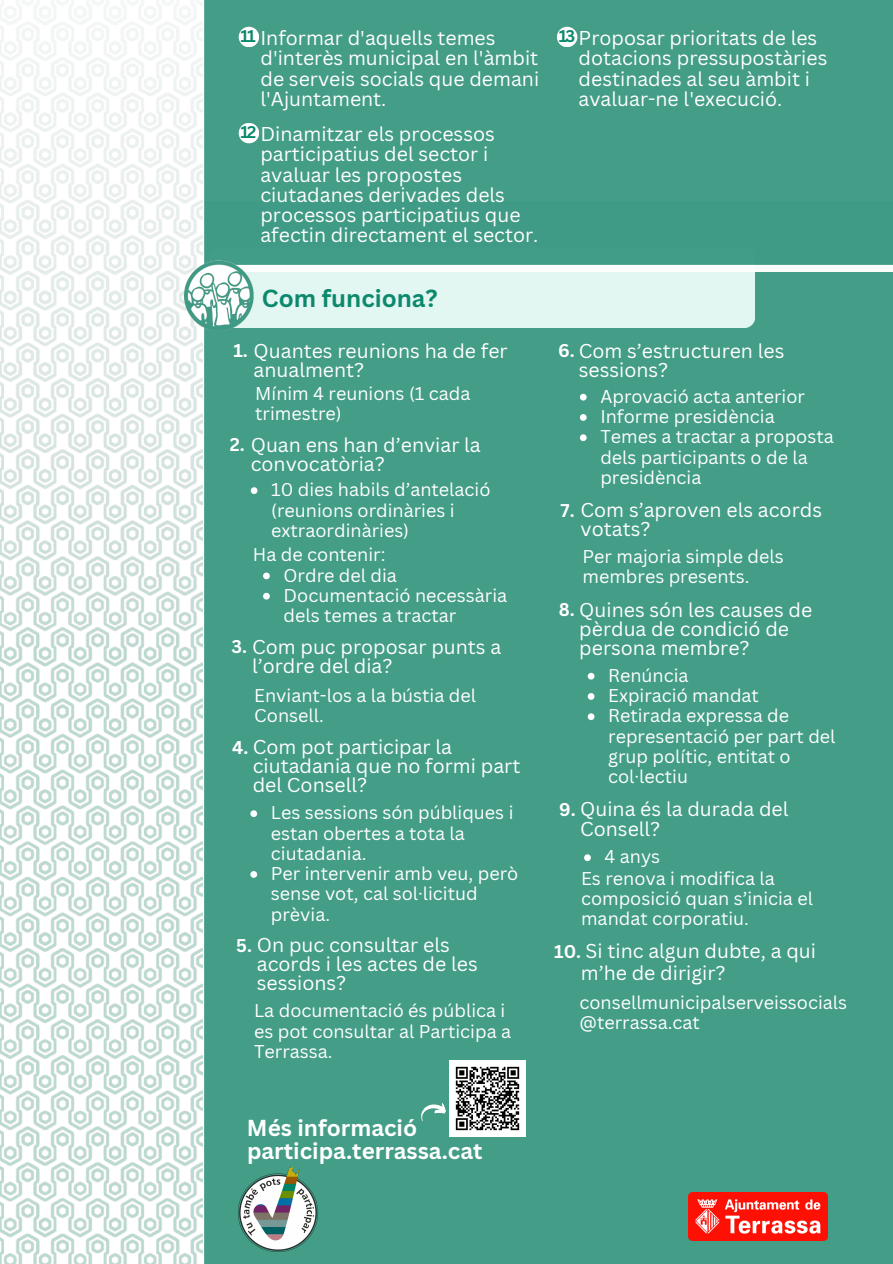
<style>
.page{position:relative;width:893px;height:1264px;background:#fff}
.page>*{position:absolute;margin:0;border:0;box-sizing:border-box;transform-origin:0 0}
.t1{font:700 24px "Canva Sans";color:#0c896d}
.t2{font:700 22.5px "Canva Sans";color:#fff}
.t3{font:19.5px/20.2px "Canva Sans";color:#fff}
.t4{font:18px/20.2px "Canva Sans";color:#fff}
.t5{font:700 16.5px "Canva Sans";color:#0c896d}
.s1{font-weight:700;font-size:18px}
</style>
<div class="page">
<div style="left:204px;top:272px;width:688px;height:991px;background:#439d87"></div>
<div style="left:255px;top:272px;width:500px;height:56px;background:#e2f6f2"></div>
<svg style="left:417px;top:1095px;width:32px;height:34px"></svg>
<img style="left:239px;top:1167px;width:78px;height:84px">
<img style="left:688px;top:1192px;width:139px;height:48px">
<div style="left:204px;top:0;width:688px;height:265px;background:#439d87"></div>
<img style="left:0;top:0;width:203px;height:1263px">
<img style="left:183px;top:260px;width:72px;height:72px">
<div style="left:239px;top:27px;width:20px;height:20px;background:#fff;border-radius:50%"></div>
<div style="left:557px;top:27px;width:20px;height:20px;background:#fff;border-radius:50%"></div>
<div style="left:239px;top:123px;width:20px;height:20px;background:#fff;border-radius:50%"></div>
<img style="left:450px;top:1060px;width:75px;height:75px">
<svg style="left:250px;top:810px;width:7px;height:7px"></svg>
<svg style="left:250px;top:871px;width:7px;height:6px"></svg>
<svg style="left:580px;top:394px;width:6px;height:6px"></svg>
<svg style="left:580px;top:414px;width:6px;height:7px"></svg>
<svg style="left:580px;top:434px;width:6px;height:7px"></svg>
<svg style="left:587px;top:672px;width:7px;height:7px"></svg>
<svg style="left:587px;top:693px;width:7px;height:6px"></svg>
<svg style="left:587px;top:713px;width:7px;height:7px"></svg>
<svg style="left:251px;top:487px;width:6px;height:7px"></svg>
<svg style="left:263px;top:572px;width:7px;height:7px"></svg>
<svg style="left:263px;top:593px;width:7px;height:6px"></svg>
<svg style="left:584px;top:854px;width:6px;height:7px"></svg>
<p class="t5" style="left:240px;top:25px;width:17px">11</p>
<p class="t3" style="left:260px;top:27px;width:280px">Informar d'aquells temes d'interès municipal en l'àmbit de serveis socials que demani l'Ajuntament.</p>
<p class="t5" style="left:558px;top:25px;width:18px">13</p>
<p class="t3" style="left:578px;top:27px;width:250px">Proposar prioritats de les dotacions pressupostàries destinades al seu àmbit i avaluar-ne l'execució.</p>
<h1 class="t5" style="left:240px;top:121px;width:17px">12</h1>
<h2 class="t3" style="left:260px;top:123px;width:279px">Dinamitzar els processos participatius del sector i avaluar les propostes ciutadanes derivades dels processos participatius que afectin directament el sector.</h2>
<p class="t1" style="left:262px;top:281px;width:177px">Com funciona?</p>
<p class="t3" style="left:233px;top:340px;width:276px"><span class="s1">1.</span> Quantes reunions ha de fer</p>
<h2 class="t3" style="left:253px;top:359px;width:112px">anualment?</h2>
<p class="t4" style="left:255px;top:382px;width:217px">Mínim 4 reunions (1 cada trimestre)</p>
<h2 class="t3" style="left:230px;top:434px;width:252px"><span class="s1">2.</span> Quan ens han d’enviar la</h2>
<p class="t3" style="left:251px;top:453px;width:136px">convocatòria?</p>
<p class="t4" style="left:271px;top:479px;width:221px">10 dies habils d’antelació (reunions ordinàries i extraordinàries)</p>
<p class="t4" style="left:253px;top:544px;width:134px">Ha de contenir:</p>
<p class="t4" style="left:283px;top:564px;width:115px">Ordre del dia</p>
<h1 class="t4" style="left:283px;top:584px;width:225px">Documentació necessària dels temes a tractar</h1>
<p class="t3" style="left:231px;top:636px;width:271px"><span class="s1">3.</span> Com puc proposar punts a</p>
<p class="t3" style="left:252px;top:655px;width:142px">l’ordre del dia?</p>
<h2 class="t4" style="left:254px;top:685px;width:223px">Enviant-los a la bústia del<br>Consell.</h2>
<p class="t3" style="left:232px;top:736px;width:221px"><span class="s1">4.</span> Com pot participar la</p>
<p class="t3" style="left:253px;top:756px;width:269px;line-height:19.2px">ciutadania que no formi part del Consell?</p>
<h2 class="t4" style="left:271px;top:802px;width:244px">Les sessions són públiques i estan obertes a tota la ciutadania.</h2>
<p class="t4" style="left:271px;top:863px;width:249px">Per intervenir amb veu, però sense vot, cal sol·licitud prèvia.</p>
<p class="t3" style="left:236px;top:934px;width:215px"><span class="s1">5.</span> On puc consultar els</p>
<p class="t3" style="left:257px;top:954px;width:222px;line-height:19.2px">acords i les actes de les sessions?</p>
<p class="t4" style="left:254px;top:1000px;width:258px">La documentació és pública i es pot consultar al Participa a<br>Terrassa.</p>
<p class="t2" style="left:247px;top:1111px;width:172px">Més informació</p>
<p class="t2" style="left:247px;top:1134px;width:237px">participa.terrassa.cat</p>
<p class="t3" style="left:558px;top:340px;width:228px"><span class="s1">6.</span> Com s’estructuren les</p>
<p class="t3" style="left:578px;top:359px;width:91px">sessions?</p>
<h2 class="t4" style="left:600px;top:386px;width:206px">Aprovació acta anterior</h2>
<p class="t4" style="left:600px;top:406px;width:176px">Informe presidència</p>
<p class="t4" style="left:600px;top:426px;width:235px">Temes a tractar a proposta dels participants o de la presidència</p>
<p class="t3" style="left:560px;top:499px;width:263px"><span class="s1">7.</span> Com s’aproven els acords</p>
<p class="t3" style="left:580px;top:518px;width:71px">votats?</p>
<h2 class="t4" style="left:582px;top:546px;width:203px">Per majoria simple dels membres presents.</h2>
<p class="t3" style="left:559px;top:599px;width:255px"><span class="s1">8.</span> Quines són les causes de</p>
<p class="t3" style="left:579px;top:618px;width:211px;line-height:19.2px">pèrdua de condició de persona membre?</p>
<h2 class="t4" style="left:608px;top:664px;width:82px">Renúncia</h2>
<p class="t4" style="left:608px;top:685px;width:152px">Expiració mandat</p>
<p class="t4" style="left:608px;top:705px;width:229px">Retirada expressa de representació per part del grup polític, entitat o col·lectiu</p>
<h1 class="t3" style="left:559px;top:798px;width:231px"><span class="s1">9.</span> Quina és la durada del</h1>
<p class="t3" style="left:580px;top:817px;width:82px">Consell?</p>
<h2 class="t4" style="left:604px;top:846px;width:57px">4 anys</h2>
<p class="t4" style="left:581px;top:867px;width:233px">Es renova i modifica la composició quan s’inicia el mandat corporatiu.</p>
<h2 class="t3" style="left:554px;top:940px;width:263px"><span class="s1">10.</span> Si tinc algun dubte, a qui</h2>
<p class="t3" style="left:580px;top:962px;width:146px">m’he de dirigir?</p>
<p class="t4" style="left:579px;top:991px;width:269px">consellmunicipalserveissocials @terrassa.cat</p>
</div>
